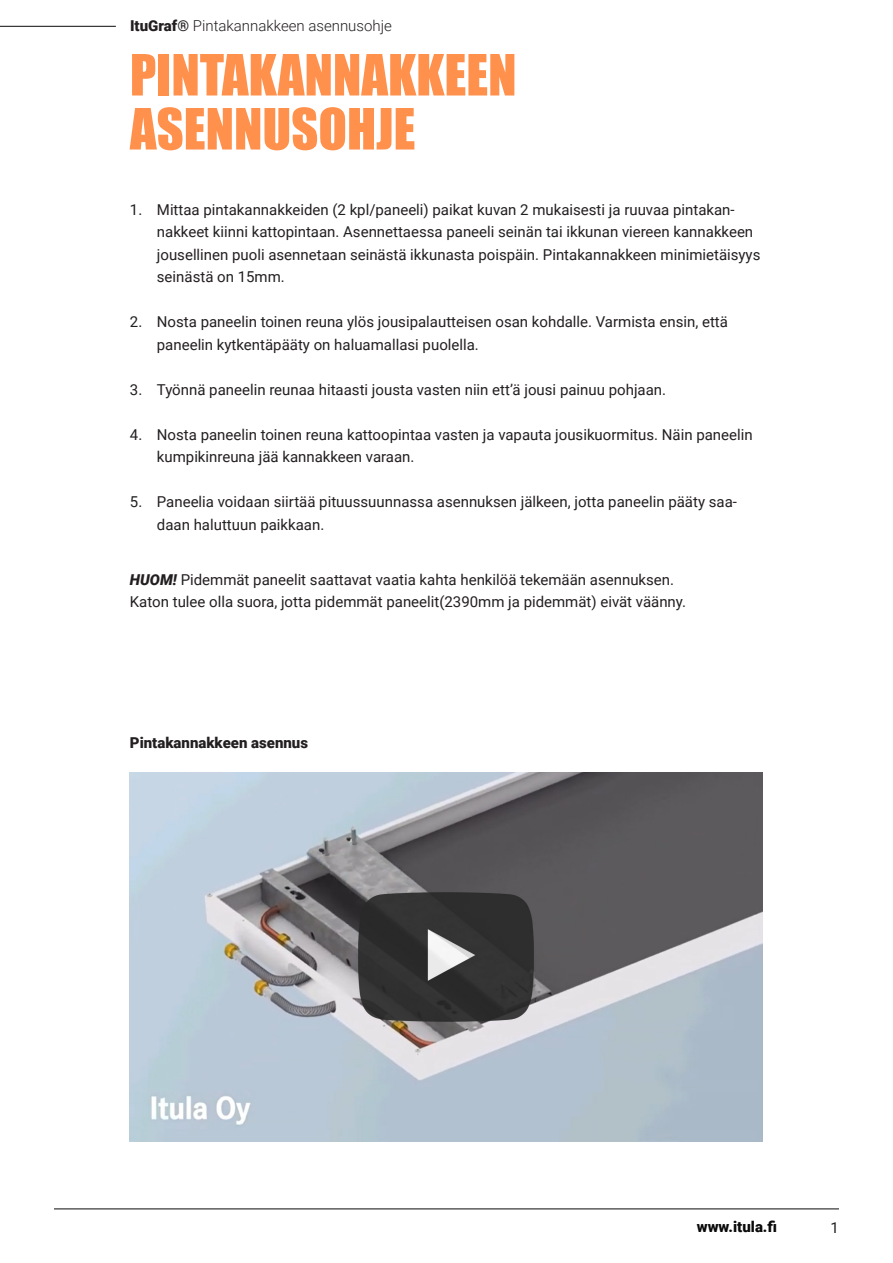
<style>
.page{position:relative;width:893px;height:1263px;background:#fff}
.page>*{position:absolute;margin:0;border:0;box-sizing:border-box;transform-origin:0 0}
.Kappaletyyli_4{font:52.5px "Impact";color:#ff914d}
.t1{font:15px/22.5px "Roboto";color:#231f20}
.t2{font:300 15px "Roboto";color:#231f20}
.t3{font:900 15px "Roboto";color:#231f20}
.t4{font:900 15px "Roboto";color:#0a0a0a}
.s1{font-weight:900}
.s2{font-weight:900;font-style:italic}
</style>
<div class="page">
<hr style="left:54px;top:1209px;width:785px;height:1px;background:#0a0a0a">
<hr style="left:0;top:26px;width:116px;height:1px;background:#0a0a0a">
<img style="left:130px;top:773px;width:633px;height:369px">
<p class="t2" style="left:130px;top:16px;width:263px"><span class="s1">ItuGraf®</span> Pintakannakkeen asennusohje</p>
<p class="Kappaletyyli_4" style="left:130px;top:34px;width:388px">PINTAKANNAKKEEN</p>
<p class="Kappaletyyli_4" style="left:130px;top:88px;width:287px">ASENNUSOHJE</p>
<p class="t1" style="left:157px;top:198px;width:605px;text-indent:-27px">1. Mittaa pintakannakkeiden (2 kpl/paneeli) paikat kuvan 2 mukaisesti ja ruuvaa pintakan&shy;nakkeet kiinni kattopintaan. Asennettaessa paneeli seinän tai ikkunan viereen kannakkeen jousellinen puoli asennetaan seinästä ikkunasta poispäin. Pintakannakkeen minimietäisyys seinästä on 15mm.</p>
<p class="t1" style="left:157px;top:310px;width:573px;text-indent:-27px">2. Nosta paneelin toinen reuna ylös jousipalautteisen osan kohdalle. Varmista ensin, että paneelin kytkentäpääty on haluamallasi puolella.</p>
<p class="t1" style="left:130px;top:378px;width:538px">3. Työnnä paneelin reunaa hitaasti jousta vasten niin ett’ä jousi painuu pohjaan.</p>
<p class="t1" style="left:157px;top:423px;width:597px;text-indent:-27px">4. Nosta paneelin toinen reuna kattoopintaa vasten ja vapauta jousikuormitus. Näin paneelin kumpikinreuna jää kannakkeen varaan.</p>
<p class="t1" style="left:157px;top:490px;width:581px;text-indent:-27px">5. Paneelia voidaan siirtää pituussuunnassa asennuksen jälkeen, jotta paneelin pääty saa&shy;daan haluttuun paikkaan.</p>
<p class="t1" style="left:130px;top:567px;width:546px"><span class="s2">HUOM!</span> Pidemmät paneelit saattavat vaatia kahta henkilöä tekemään asennuksen.</p>
<p class="t1" style="left:130px;top:590px;width:558px">Katon tulee olla suora, jotta pidemmät paneelit(2390mm ja pidemmät) eivät väänny.</p>
<p class="t3" style="left:130px;top:732px;width:180px">Pintakannakkeen asennus</p>
<p class="t4" style="left:697px;top:1216px;width:82px">www.itula.fi</p>
<p class="t1" style="left:830px;top:1215px;width:10px">1</p>
</div>
